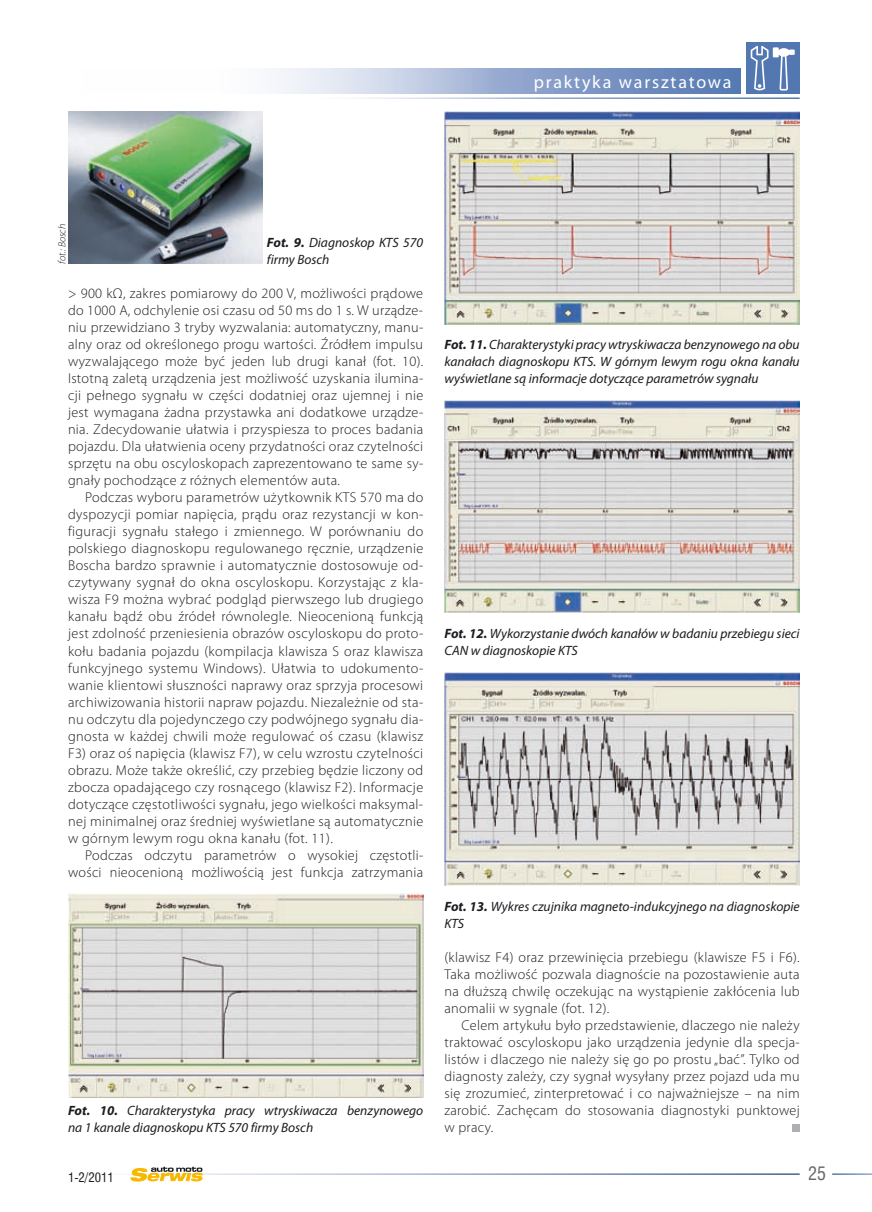
<style>
.page{position:relative;width:872px;height:1212px;background:#fff}
.page>*{position:absolute;margin:0;border:0;box-sizing:border-box;transform-origin:0 0}
.t1{font:18px "Myriad Pro";letter-spacing:.1em;color:#fff}
.t2{font:18px "Swis 721 Cn EU";color:#68676c}
.t3{font:300 14.25px/17px "Myriad Pro";letter-spacing:.02em;color:#1b1c20;text-align:justify}
.t4{font:italic 13.5px/17px "Myriad Pro";color:#1b1c20}
.t5{font:12.75px "Swis 721 Cn EU";color:#1b1c20}
.t6{font:italic 300 10.5px "Myriad Pro";color:#1b1c20}
.s1{font-weight:700}
</style>
<div class="page">
<svg style="left:276px;top:68px;width:464px;height:26px;background:#9fb1d4"></svg>
<div style="left:745px;top:43px;width:54px;height:51px;background:#5378b1"></div>
<svg style="left:750px;top:46px;width:44px;height:45px"></svg>
<svg style="left:130px;top:1167px;width:73px;height:14px"></svg>
<img style="left:68px;top:893px;width:355px;height:204px">
<img style="left:444px;top:400px;width:355px;height:212px">
<img style="left:444px;top:672px;width:355px;height:214px">
<img style="left:444px;top:111px;width:355px;height:213px">
<img style="left:68px;top:111px;width:194px;height:153px">
<div style="left:792px;top:1124px;width:7px;height:7px;background:#aeafb2"></div>
<p class="t1" style="left:534px;top:71px;width:199px">praktyka warsztatowa</p>
<p class="t6" style="left:56px;top:264px;width:42px;rotate:-90deg">fot.: Bosch</p>
<p class="t4" style="left:267px;top:234px;width:158px"><span class="s1">Fot. 9.</span> Diagnoskop KTS 570 firmy Bosch</p>
<p class="t3" style="left:68px;top:285px;width:357px">&gt; 900 kΩ, zakres pomiarowy do 200 V, możliwości prądowe do 1000 A, odchylenie osi czasu od 50 ms do 1 s. W urządze&shy;niu przewidziano 3 tryby wyzwalania: automatyczny, manu&shy;alny oraz od określonego progu wartości. Źródłem impulsu wyzwalającego może być jeden lub drugi kanał (fot. 10).<br>Istotną zaletą urządzenia jest możliwość uzyskania ilumina&shy;cji pełnego sygnału w części dodatniej oraz ujemnej i nie jest wymagana żadna przystawka ani dodatkowe urządze&shy;nia. Zdecydowanie ułatwia i przyspiesza to proces badania pojazdu. Dla ułatwienia oceny przydatności oraz czytelności sprzętu na obu oscyloskopach zaprezentowano te same sy&shy;gnały pochodzące z różnych elementów auta.</p>
<p class="t3" style="left:68px;top:489px;width:357px;text-indent:17px">Podczas wyboru parametrów użytkownik KTS 570 ma do dyspozycji pomiar napięcia, prądu oraz rezystancji w kon&shy;figuracji sygnału stałego i zmiennego. W porównaniu do polskiego diagnoskopu regulowanego ręcznie, urządzenie Boscha bardzo sprawnie i automatycznie dostosowuje od&shy;czytywany sygnał do okna oscyloskopu. Korzystając z kla&shy;wisza F9 można wybrać podgląd pierwszego lub drugiego kanału bądź obu źródeł równolegle. Nieocenioną funkcją jest zdolność przeniesienia obrazów oscyloskopu do proto&shy;kołu badania pojazdu (kompilacja klawisza S oraz klawisza funkcyjnego systemu Windows). Ułatwia to udokumento&shy;wanie klientowi słuszności naprawy oraz sprzyja procesowi archiwizowania historii napraw pojazdu. Niezależnie od sta&shy;nu odczytu dla pojedynczego czy podwójnego sygnału dia&shy;gnosta w każdej chwili może regulować oś czasu (klawisz F3) oraz oś napięcia (klawisz F7), w celu wzrostu czytelności obrazu. Może także określić, czy przebieg będzie liczony od zbocza opadającego czy rosnącego (klawisz F2). Informacje dotyczące częstotliwości sygnału, jego wielkości maksymal&shy;nej minimalnej oraz średniej wyświetlane są automatycznie w górnym lewym rogu okna kanału (fot. 11).</p>
<p class="t3" style="left:68px;top:846px;width:357px;text-align:right">Podczas odczytu parametrów o wysokiej częstotli&shy;wości nieocenioną możliwością jest funkcja zatrzymania</p>
<p class="t4" style="left:68px;top:1101px;width:357px"><span class="s1">Fot. 10.</span> Charakterystyka pracy wtryskiwacza benzynowego na 1 kanale diagnoskopu KTS 570 firmy Bosch</p>
<p class="t4" style="left:444px;top:336px;width:357px;text-align:justify"><span class="s1">Fot. 11.</span> Charakterystyki pracy wtryskiwacza benzynowego na obu kanałach diagnoskopu KTS. W górnym lewym rogu okna kanału wyświetlane są informacje dotyczące parametrów sygnału</p>
<p class="t4" style="left:444px;top:625px;width:357px"><span class="s1">Fot. 12.</span> Wykorzystanie dwóch kanałów w badaniu przebiegu sieci<br>CAN w diagnoskopie KTS</p>
<p class="t4" style="left:444px;top:897px;width:357px"><span class="s1">Fot. 13.</span> Wykres czujnika magneto-indukcyjnego na diagnoskopie<br>KTS</p>
<p class="t3" style="left:444px;top:948px;width:357px">(klawisz F4) oraz przewinięcia przebiegu (klawisze F5 i F6).<br>Taka możliwość pozwala diagnoście na pozostawienie auta na dłuższą chwilę oczekując na wystąpienie zakłócenia lub anomalii w sygnale (fot. 12).</p>
<p class="t3" style="left:444px;top:1016px;width:357px;text-indent:17px">Celem artykułu było przedstawienie, dlaczego nie należy traktować oscyloskopu jako urządzenia jedynie dla specja&shy;listów i dlaczego nie należy się go po prostu „bać”. Tylko od diagnosty zależy, czy sygnał wysyłany przez pojazd uda mu się zrozumieć, zinterpretować i co najważniejsze – na nim zarobić. Zachęcam do stosowania diagnostyki punktowej w pracy.</p>
<p class="t5" style="left:68px;top:1168px;width:47px">1-2/2011</p>
<p class="t2" style="left:808px;top:1161px;width:19px">25</p>
</div>
